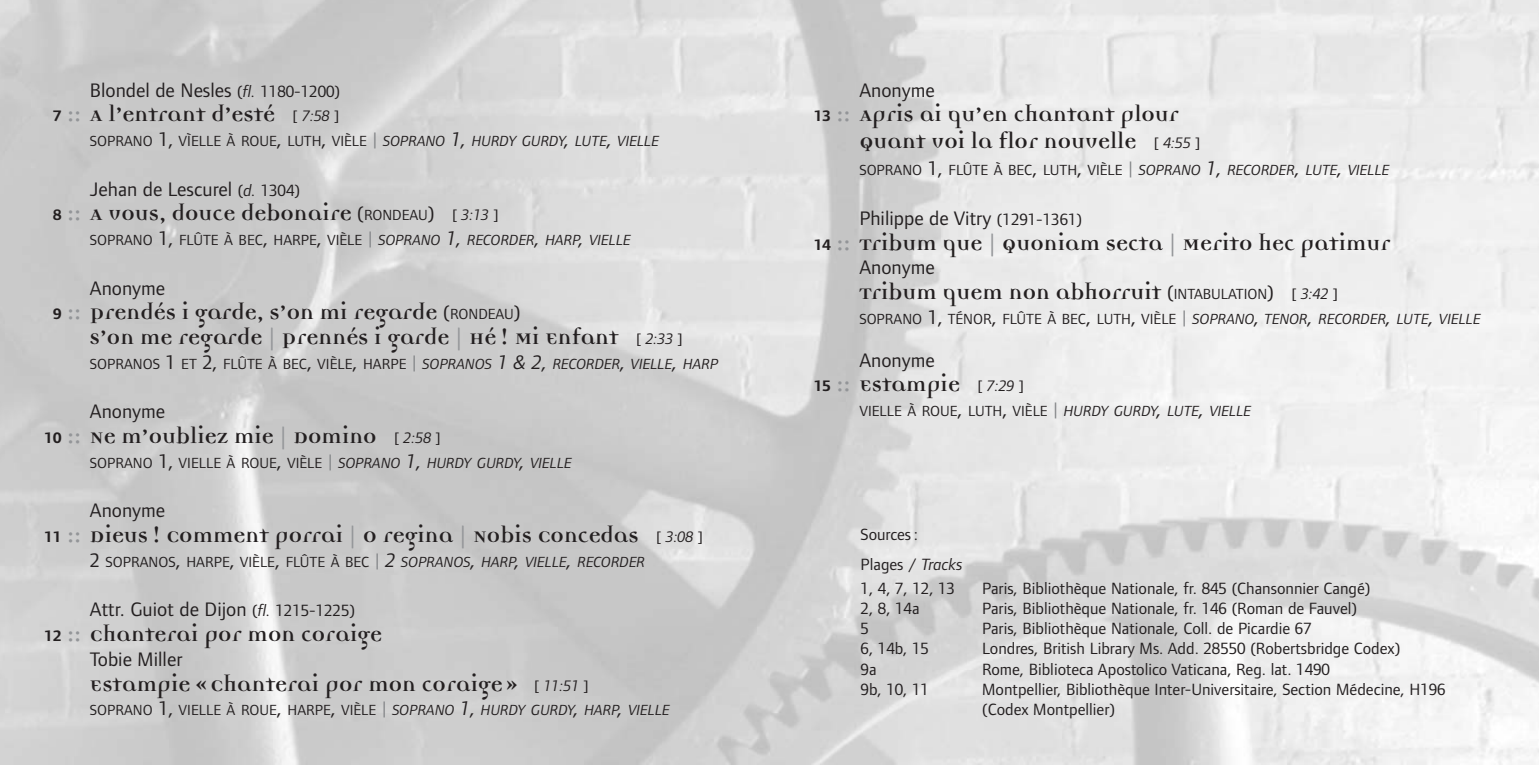
<style>
.page{position:relative;width:1539px;height:765px;background:#fff}
.page>*{position:absolute;margin:0;border:0;box-sizing:border-box;transform-origin:0 0}
.t1{font:700 24.75px/24.8px "Democratica";color:#231f20}
.t2{font:20.25px "Foundry Form Sans";color:#231f20}
.t3{font:16.88px/30.4px "Foundry Form Sans";color:#231f20}
.t4{font:15.3px "Foundry Form Sans";color:#231f20}
.s1{font-size:16.88px}
.s2{font-style:italic;font-size:16.88px}
.s3{font-family:"Foundry Form Sans";font-size:15.75px}
.s4{color:#939598}
.s5{font-family:"Foundry Form Sans";font-weight:400;font-size:15.75px}
.s6{font-family:"Foundry Form Sans";font-weight:400;font-style:italic;font-size:15.75px}
.s7{font-size:20.25px}
.s8{font-size:20.25px;color:#808285}
.s9{font-style:italic}
.s10{font-style:italic;font-size:20.25px}
.s11{font-family:"Foundry Form Sans";font-weight:400;font-size:20.25px}
.s12{font-family:"Foundry Form Sans";font-weight:400;font-size:15.3px}
</style>
<div class="page">
<h2 class="t2" style="left:90px;top:82px;width:252px">Blondel de Nesles <span class="s1">(</span><span class="s2">fl.</span> <span class="s1">1180-1200)</span></h2>
<h1 class="t1" style="left:53px;top:105px;width:288px"><span class="s3">7</span> <span class="s4">::</span> A l’entrant d’esté <span class="s5">[</span> <span class="s6">7:58</span> <span class="s5">]</span></h1>
<p class="t4" style="left:90px;top:135px;width:571px">SOPRANO <span class="s7">1,</span> VÌELLE À ROUE<span class="s7">,</span> LUTH<span class="s7">,</span> VIÈLE <span class="s8">|</span> <span class="s9">SOPRANO</span> <span class="s10">1,</span> <span class="s9">HURDY GURDY</span><span class="s10">,</span> <span class="s9">LUTE</span><span class="s10">,</span> <span class="s9">VIELLE</span></p>
<h2 class="t2" style="left:90px;top:181px;width:212px">Jehan de Lescurel <span class="s1">(</span><span class="s2">d.</span> <span class="s1">1304)</span></h2>
<h1 class="t1" style="left:53px;top:204px;width:447px"><span class="s3">8</span> <span class="s4">::</span> A vous, douce debonaire <span class="s11">(</span><span class="s12">RONDEAU</span><span class="s11">)</span> <span class="s5">[</span> <span class="s6">3:13</span> <span class="s5">]</span></h1>
<p class="t4" style="left:90px;top:234px;width:542px">SOPRANO <span class="s7">1,</span> FLÛTE À BEC<span class="s7">,</span> HARPE<span class="s7">,</span> VIÈLE <span class="s8">|</span> <span class="s9">SOPRANO</span> <span class="s10">1,</span> <span class="s9">RECORDER</span><span class="s10">,</span> <span class="s9">HARP</span><span class="s10">,</span> <span class="s9">VIELLE</span></p>
<h2 class="t2" style="left:90px;top:280px;width:77px">Anonyme</h2>
<h1 class="t1" style="left:90px;top:303px;width:594px;text-indent:-37px"><span class="s3">9</span> <span class="s4">::</span> Prendés i garde, s’on mi regarde <span class="s11">(</span><span class="s12">RONDEAU</span><span class="s11">)<br></span>S’on me regarde <span class="s4">|</span> Prennés i garde <span class="s4">|</span> Hé ! Mi Enfant <span class="s5">[</span> <span class="s6">2:33</span> <span class="s5">]</span></h1>
<p class="t4" style="left:90px;top:358px;width:630px">SOPRANOS <span class="s7">1</span> ET <span class="s7">2,</span> FLÛTE À BEC<span class="s7">,</span> VIÈLE<span class="s7">,</span> HARPE <span class="s8">|</span> <span class="s9">SOPRANOS</span> <span class="s10">1 &amp; 2,</span> <span class="s9">RECORDER</span><span class="s10">,</span> <span class="s9">VIELLE</span><span class="s10">,</span> <span class="s9">HARP</span></p>
<h2 class="t2" style="left:90px;top:404px;width:77px">Anonyme</h2>
<h1 class="t1" style="left:45px;top:427px;width:398px"><span class="s3">10</span> <span class="s4">::</span> Ne m’oubliez mie <span class="s4">|</span> Domino <span class="s5">[</span> <span class="s6">2:58</span> <span class="s5">]</span></h1>
<p class="t4" style="left:90px;top:457px;width:483px">SOPRANO <span class="s7">1,</span> VIELLE À ROUE<span class="s7">,</span> VIÈLE <span class="s8">|</span> <span class="s9">SOPRANO</span> <span class="s10">1,</span> <span class="s9">HURDY GURDY</span><span class="s10">,</span> <span class="s9">VIELLE</span></p>
<h2 class="t2" style="left:90px;top:503px;width:77px">Anonyme</h2>
<h1 class="t1" style="left:45px;top:526px;width:660px"><span class="s3">11</span> <span class="s4">::</span> Dieus ! Comment porrai <span class="s4">|</span> O regina <span class="s4">|</span> Nobis Concedas <span class="s5">[</span> <span class="s6">3:08</span> <span class="s5">]</span></h1>
<p class="t4" style="left:90px;top:556px;width:557px"><span class="s7">2</span> SOPRANOS<span class="s7">,</span> HARPE<span class="s7">,</span> VIÈLE<span class="s7">,</span> FLÛTE À BEC <span class="s8">|</span> <span class="s10">2</span> <span class="s9">SOPRANOS</span><span class="s10">,</span> <span class="s9">HARP</span><span class="s10">,</span> <span class="s9">VIELLE</span><span class="s10">,</span> <span class="s9">RECORDER</span></p>
<h2 class="t2" style="left:90px;top:602px;width:267px">Attr. Guiot de Dijon <span class="s1">(</span><span class="s2">fl.</span> <span class="s1">1215-1225)</span></h2>
<h1 class="t1" style="left:45px;top:625px;width:339px"><span class="s3">12</span> <span class="s4">::</span> Chanterai por mon coraige</h1>
<h2 class="t2" style="left:90px;top:652px;width:94px">Tobie Miller</h2>
<h1 class="t1" style="left:90px;top:675px;width:500px">Estampie « Chanterai por mon coraige » <span class="s5">[</span> <span class="s6">11:51</span> <span class="s5">]</span></h1>
<p class="t4" style="left:90px;top:705px;width:581px">SOPRANO <span class="s7">1,</span> VIELLE À ROUE<span class="s7">,</span> HARPE<span class="s7">,</span> VIÈLE <span class="s8">|</span> <span class="s9">SOPRANO</span> <span class="s10">1,</span> <span class="s9">HURDY GURDY</span><span class="s10">,</span> <span class="s9">HARP</span><span class="s10">,</span> <span class="s9">VIELLE</span></p>
<h2 class="t2" style="left:859px;top:82px;width:77px">Anonyme</h2>
<h1 class="t1" style="left:859px;top:104px;width:343px;line-height:27px;text-indent:-45px"><span class="s3">13</span> <span class="s4">::</span> Apris ai qu’en chantant plour<br>Quant voi la flor nouvelle <span class="s5">[</span> <span class="s6">4:55</span> <span class="s5">]</span></h1>
<p class="t4" style="left:859px;top:165px;width:532px">SOPRANO <span class="s7">1,</span> FLÛTE À BEC<span class="s7">,</span> LUTH<span class="s7">,</span> VIÈLE <span class="s8">|</span> <span class="s9">SOPRANO</span> <span class="s10">1,</span> <span class="s9">RECORDER</span><span class="s10">,</span> <span class="s9">LUTE</span><span class="s10">,</span> <span class="s9">VIELLE</span></p>
<h2 class="t2" style="left:859px;top:211px;width:224px">Philippe de Vitry <span class="s1">(1291-1361)</span></h2>
<h1 class="t1" style="left:814px;top:234px;width:578px"><span class="s3">14</span> <span class="s4">::</span> Tribum que <span class="s4">|</span> Quoniam secta <span class="s4">|</span> Merito hec patimur</h1>
<h2 class="t2" style="left:859px;top:260px;width:77px">Anonyme</h2>
<h1 class="t1" style="left:859px;top:283px;width:480px">Tribum quem non abhorruit <span class="s11">(</span><span class="s12">INTABULATION</span><span class="s11">)</span> <span class="s5">[</span> <span class="s6">3:42</span> <span class="s5">]</span></h1>
<p class="t4" style="left:859px;top:313px;width:623px">SOPRANO <span class="s7">1,</span> TÉNOR<span class="s7">,</span> FLÛTE À BEC<span class="s7">,</span> LUTH<span class="s7">,</span> VIÈLE <span class="s8">|</span> <span class="s9">SOPRANO</span><span class="s10">,</span> <span class="s9">TENOR</span><span class="s10">,</span> <span class="s9">RECORDER</span><span class="s10">,</span> <span class="s9">LUTE</span><span class="s10">,</span> <span class="s9">VIELLE</span></p>
<h2 class="t2" style="left:859px;top:352px;width:77px">Anonyme</h2>
<h1 class="t1" style="left:814px;top:375px;width:211px"><span class="s3">15</span> <span class="s4">::</span> Estampie <span class="s5">[</span> <span class="s6">7:29</span> <span class="s5">]</span></h1>
<p class="t4" style="left:859px;top:405px;width:393px">VIELLE À ROUE<span class="s7">,</span> LUTH<span class="s7">,</span> VIÈLE <span class="s8">|</span> <span class="s9">HURDY GURDY</span><span class="s10">,</span> <span class="s9">LUTE</span><span class="s10">,</span> <span class="s9">VIELLE</span></p>
<p class="t3" style="left:861px;top:520px;width:103px">Sources :<br>Plages / <span class="s9">Tracks</span></p>
<p class="t3" style="left:861px;top:574px;width:96px">1, 4, 7, 12, 13</p>
<p class="t3" style="left:982px;top:574px;width:390px">Paris, Bibliothèque Nationale, fr. 845 (Chansonnier Cangé)</p>
<p class="t3" style="left:861px;top:594px;width:60px">2, 8, 14a</p>
<p class="t3" style="left:982px;top:594px;width:377px">Paris, Bibliothèque Nationale, fr. 146 (Roman de Fauvel)</p>
<p class="t3" style="left:861px;top:614px;width:10px">5</p>
<p class="t3" style="left:982px;top:614px;width:331px">Paris, Bibliothèque Nationale, Coll. de Picardie 67</p>
<p class="t3" style="left:861px;top:635px;width:70px">6, 14b, 15</p>
<p class="t3" style="left:982px;top:635px;width:420px">Londres, British Library Ms. Add. 28550 (Robertsbridge Codex)</p>
<p class="t3" style="left:861px;top:655px;width:17px">9a</p>
<p class="t3" style="left:982px;top:655px;width:349px">Rome, Biblioteca Apostolico Vaticana, Reg. lat. 1490</p>
<p class="t3" style="left:861px;top:675px;width:70px">9b, 10, 11</p>
<p class="t3" style="left:982px;top:680px;width:465px;line-height:20.2px">Montpellier, Bibliothèque Inter-Universitaire, Section Médecine, H196 (Codex Montpellier)</p>
</div>
